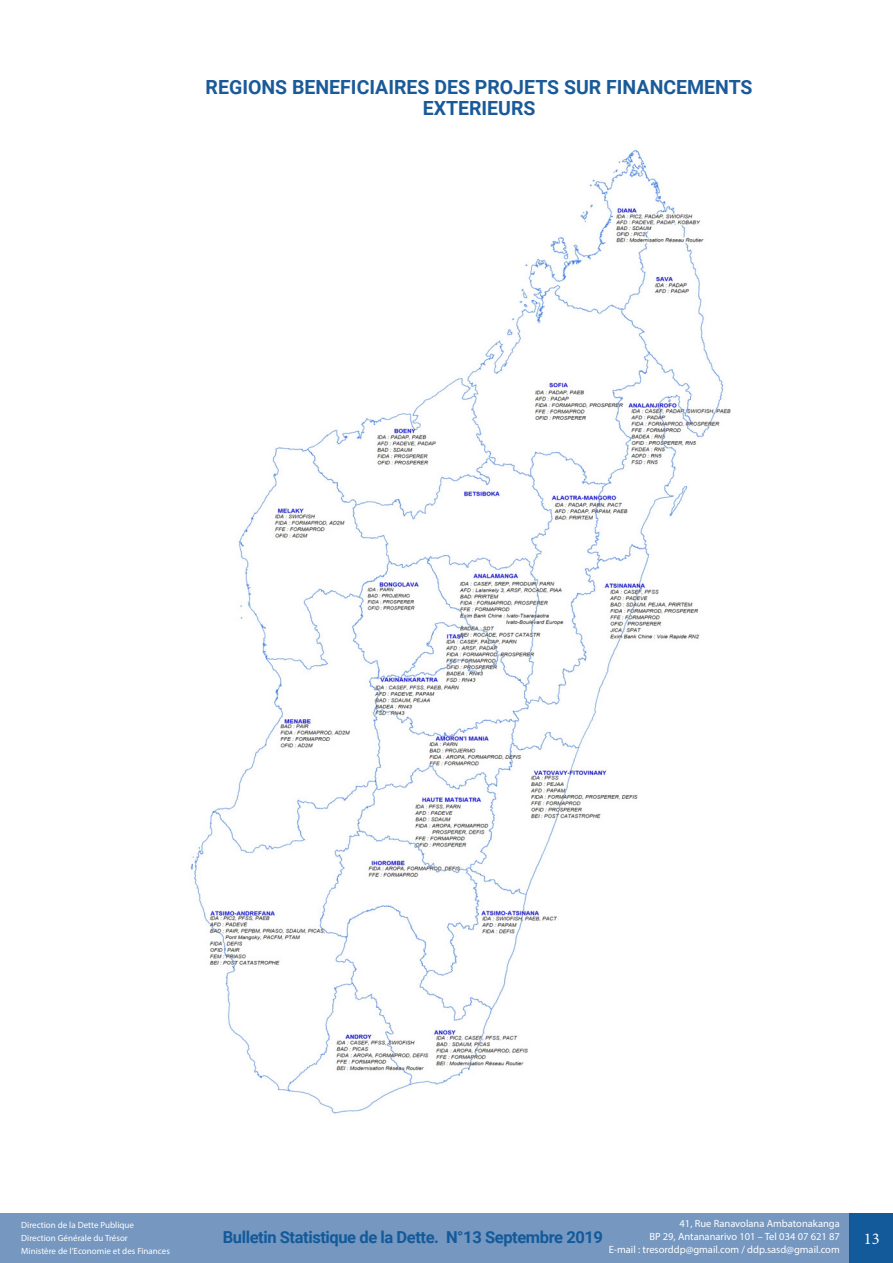
<style>
.page{position:relative;width:893px;height:1263px;background:#fff}
.page>*{position:absolute;margin:0;border:0;box-sizing:border-box;transform-origin:0 0}
.t1{font:700 19.5px/21px "Roboto";color:#1a5a98;text-align:center}
.t2{font:700 16.5px "Roboto";letter-spacing:-.025em;color:#135a9a}
.t3{font:16.5px "Minion Pro";color:#fff}
.t4{font:10.5px/13px "Myriad Pro";color:#fff;text-align:right}
.t5{font:9px/13px "Myriad Pro";color:#fff}
</style>
<div class="page">
<div style="left:0;top:1213px;width:893px;height:50px;background:#7597c0"></div>
<div style="left:850px;top:1213px;width:43px;height:50px;background:#135a9a"></div>
<img style="left:190px;top:150px;width:541px;height:964px">
<p class="t1" style="left:206px;top:76px;width:548px">REGIONS BENEFICIAIRES DES PROJETS SUR FINANCEMENTS<br>EXTERIEURS</p>
<p class="t5" style="left:21px;top:1218px;width:150px">Direction de la Dette Publique<br>Direction Générale du Trésor<br>Ministère de l’Economie et des Finances</p>
<p class="t4" style="left:609px;top:1216px;width:233px">41, Rue Ranavolana Ambatonakanga<br>BP 29, Antananarivo 101 – Tel 034 07 621 87<br>E-mail : tresorddp@gmail.com / ddp.sasd@gmail.com</p>
<h2 class="t2" style="left:223px;top:1226px;width:382px">Bulletin Statistique de la Dette. N°13 Septembre 2019</h2>
<h2 class="t3" style="left:864px;top:1227px;width:17px">13</h2>
</div>
